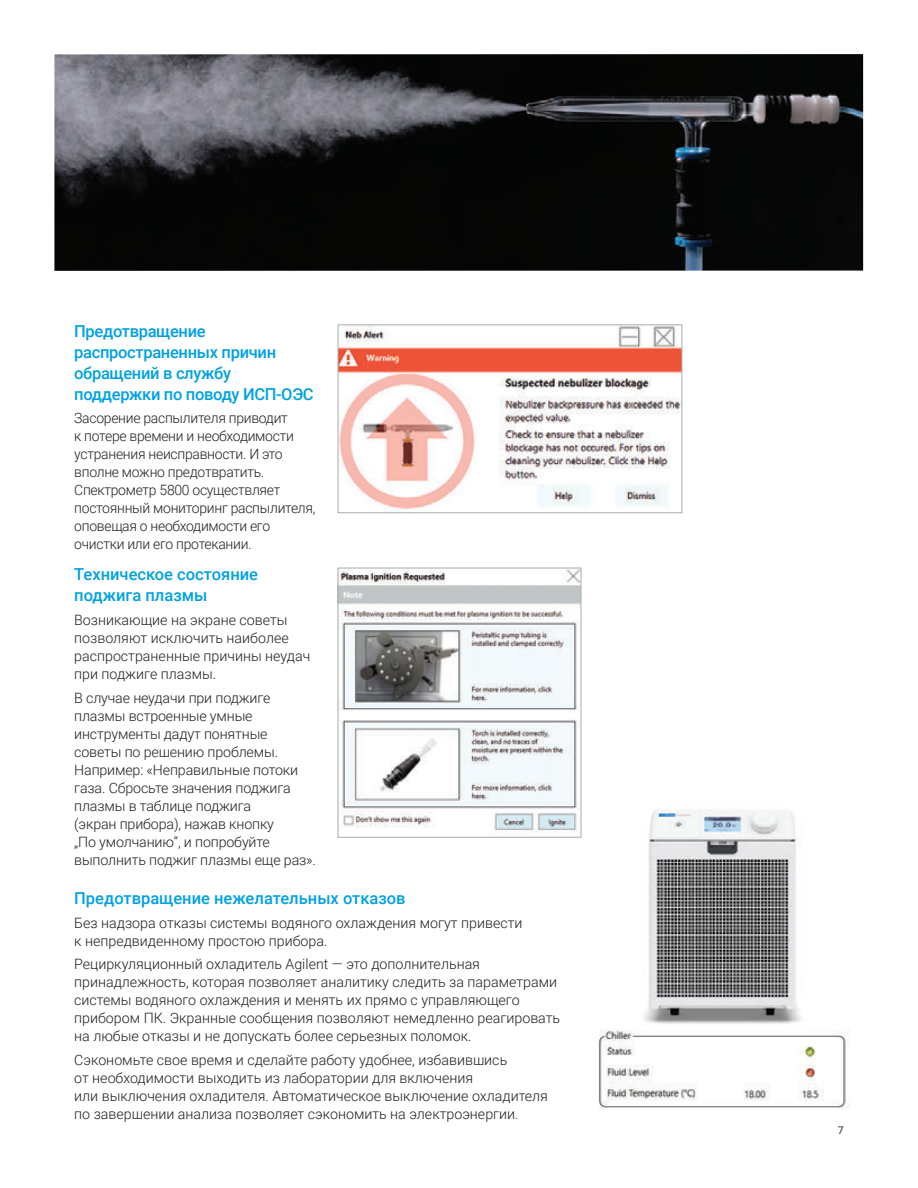
<style>
.page{position:relative;width:918px;height:1188px;background:#fff}
.page>*{position:absolute;margin:0;border:0;box-sizing:border-box;transform-origin:0 0}
.t1{font:500 16.5px/21px "Roboto";letter-spacing:-.02em;color:#00a1e3}
.t2{font:500 16.5px/21px "Roboto";color:#00a1e3}
.t3{font:300 14.25px/18px "Roboto";color:#231f20}
.t4{font:300 14.25px/18px "Roboto";letter-spacing:-.02em;color:#231f20}
.t5{font:10.5px "Roboto";color:#231f20}
</style>
<div class="page">
<img style="left:54px;top:54px;width:809px;height:217px">
<img style="left:340px;top:570px;width:239px;height:262px">
<div style="left:338px;top:568px;width:243px;height:270px;border:1px solid #a8abac"></div>
<img style="left:340px;top:326px;width:340px;height:185px">
<div style="left:338px;top:324px;width:344px;height:189px;border:1px solid #a8abac"></div>
<img style="left:599px;top:1029px;width:249px;height:81px">
<img style="left:643px;top:810px;width:159px;height:214px">
<p class="t1" style="left:74px;top:320px;width:241px">Предотвращение распространенных причин обращений в службу поддержки по поводу ИСП-ОЭС</p>
<p class="t4" style="left:74px;top:409px;width:243px">Засорение распылителя приводит<br>к потере времени и необходимости устранения неисправности. И это вполне можно предотвратить.<br>Спектрометр 5800 осуществляет постоянный мониторинг распылителя, оповещая о необходимости его очистки или его протекании.</p>
<p class="t2" style="left:74px;top:563px;width:185px">Техническое состояние поджига плазмы</p>
<p class="t3" style="left:74px;top:610px;width:238px">Возникающие на экране советы позволяют исключить наиболее распространенные причины неудач при поджиге плазмы.</p>
<p class="t3" style="left:74px;top:688px;width:243px">В случае неудачи при поджиге плазмы встроенные умные инструменты дадут понятные советы по решению проблемы.<br>Например: «Неправильные потоки газа. Сбросьте значения поджига плазмы в таблице поджига<br>(экран прибора), нажав кнопку<br>„По умолчанию“, и попробуйте выполнить поджиг плазмы еще раз».</p>
<p class="t2" style="left:74px;top:887px;width:333px">Предотвращение нежелательных отказов</p>
<p class="t3" style="left:74px;top:913px;width:450px">Без надзора отказы системы водяного охлаждения могут привести к непредвиденному простою прибора.</p>
<p class="t3" style="left:74px;top:955px;width:487px">Рециркуляционный охладитель Agilent — это дополнительная принадлежность, которая позволяет аналитику следить за параметрами системы водяного охлаждения и менять их прямо с управляющего прибором ПК. Экранные сообщения позволяют немедленно реагировать на любые отказы и не допускать более серьезных поломок.</p>
<p class="t3" style="left:74px;top:1050px;width:475px">Сэкономьте свое время и сделайте работу удобнее, избавившись<br>от необходимости выходить из лаборатории для включения<br>или выключения охладителя. Автоматическое выключение охладителя по завершении анализа позволяет сэкономить на электроэнергии.</p>
<p class="t5" style="left:838px;top:1123px;width:7px">7</p>
</div>
